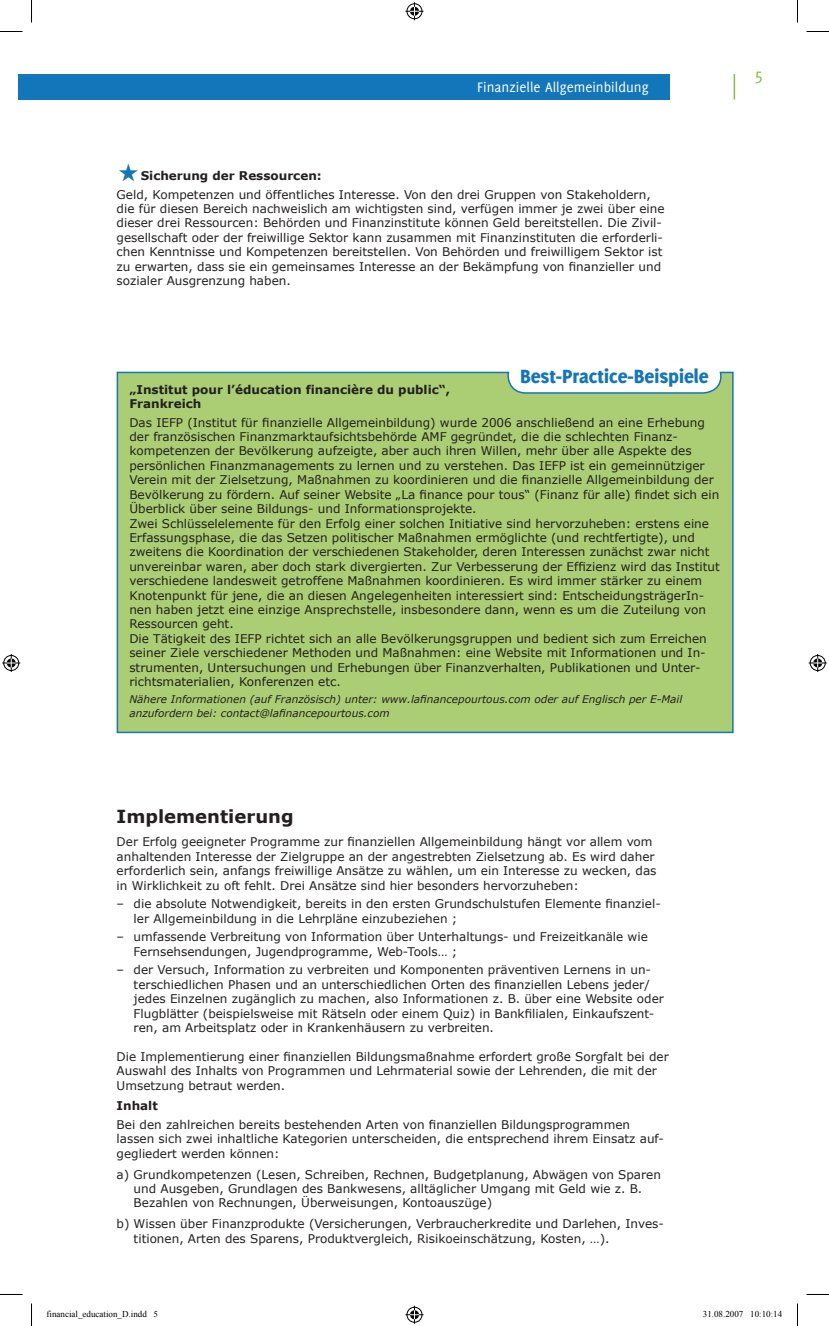
<style>
.page{position:relative;width:829px;height:1326px;background:#fff}
.page>*{position:absolute;margin:0;border:0;box-sizing:border-box;transform-origin:0 0}
.best_practice_12pt{font:800 21px "Delicious";color:#1376ba}
.Zwiti_12_pt{font:700 18px "Verdana";color:#231f20}
.t1{font:18px "Delicious Small Caps";color:#87be3f}
.t2{font:15px "Delicious";color:#fff}
.body_9pt{font:12px/14.4px "Verdana";color:#231f20}
.Zwiti_9pz_1_5mm_1mm{font:12px/14.4px "Verdana";color:#231f20}
.Zwiti_9pz_1_5mm_1mm-2{font:700 12px/14.4px "Verdana";color:#231f20}
.fussnote_7pt{font:italic 10.5px/14.4px "Verdana";color:#231f20}
.t3{font:9px "Times New Roman";color:#000}
</style>
<div class="page">
<div style="left:19px;top:74px;width:650px;height:26px;background:#1376ba"></div>
<hr style="left:733px;top:74px;width:2px;height:26px;background:#87be3f">
<div style="left:116px;top:371px;width:618px;height:363px;background:#abce74"></div>
<svg style="left:0;top:31px;width:22px;height:1px"></svg>
<svg style="left:806px;top:31px;width:22px;height:1px"></svg>
<svg style="left:0;top:1294px;width:22px;height:1px"></svg>
<svg style="left:806px;top:1294px;width:22px;height:1px"></svg>
<svg style="left:31px;top:0;width:1px;height:23px"></svg>
<svg style="left:31px;top:1303px;width:1px;height:23px"></svg>
<svg style="left:797px;top:0;width:1px;height:23px"></svg>
<svg style="left:797px;top:1303px;width:1px;height:23px"></svg>
<svg style="left:405px;top:2px;width:18px;height:18px"></svg>
<svg style="left:405px;top:1306px;width:18px;height:18px"></svg>
<svg style="left:2px;top:654px;width:18px;height:18px"></svg>
<svg style="left:808px;top:654px;width:18px;height:18px"></svg>
<p class="t2" style="left:477px;top:79px;width:173px">Finanzielle Allgemeinbildung</p>
<p class="Zwiti_9pz_1_5mm_1mm-2" style="left:141px;top:168px;width:182px">Sicherung der Ressourcen:</p>
<p class="body_9pt" style="left:117px;top:187px;width:549px">Geld, Kompetenzen und öffentliches Interesse. Von den drei Gruppen von Stakeholdern, die für diesen Bereich nachweislich am wichtigsten sind, verfügen immer je zwei über eine dieser drei Ressourcen: Behörden und Finanzinstitute können Geld bereitstellen. Die Zivil&shy;gesellschaft oder der freiwillige Sektor kann zusammen mit Finanzinstituten die erforderli&shy;chen Kenntnisse und Kompetenzen bereitstellen. Von Behörden und freiwilligem Sektor ist zu erwarten, dass sie ein gemeinsames Interesse an der Bekämpfung von finanzieller und sozialer Ausgrenzung haben.</p>
<p class="best_practice_12pt" style="left:520px;top:364px;width:190px">Best-Practice-Beispiele</p>
<p class="Zwiti_9pz_1_5mm_1mm-2" style="left:129px;top:382px;width:322px">„Institut pour l’éducation financière du public“,<br>Frankreich</p>
<p class="body_9pt" style="left:129px;top:415px;width:591px">Das IEFP (Institut für finanzielle Allgemeinbildung) wurde 2006 anschließend an eine Erhebung der französischen Finanzmarktaufsichtsbehörde AMF gegründet, die die schlechten Finanz&shy;kompetenzen der Bevölkerung aufzeigte, aber auch ihren Willen, mehr über alle Aspekte des persönlichen Finanzmanagements zu lernen und zu verstehen. Das IEFP ist ein gemeinnütziger Verein mit der Zielsetzung, Maßnahmen zu koordinieren und die finanzielle Allgemeinbildung der Bevölkerung zu fördern. Auf seiner Website „La finance pour tous“ (Finanz für alle) findet sich ein Überblick über seine Bildungs- und Informationsprojekte.</p>
<p class="body_9pt" style="left:129px;top:515px;width:592px">Zwei Schlüsselelemente für den Erfolg einer solchen Initiative sind hervorzuheben: erstens eine Erfassungsphase, die das Setzen politischer Maßnahmen ermöglichte (und rechtfertigte), und zweitens die Koordination der verschiedenen Stakeholder, deren Interessen zunächst zwar nicht unvereinbar waren, aber doch stark divergierten. Zur Verbesserung der Effizienz wird das Institut verschiedene landesweit getroffene Maßnahmen koordinieren. Es wird immer stärker zu einem Knotenpunkt für jene, die an diesen Angelegenheiten interessiert sind: EntscheidungsträgerIn&shy;nen haben jetzt eine einzige Ansprechstelle, insbesondere dann, wenn es um die Zuteilung von Ressourcen geht.</p>
<p class="body_9pt" style="left:129px;top:631px;width:578px">Die Tätigkeit des IEFP richtet sich an alle Bevölkerungsgruppen und bedient sich zum Erreichen seiner Ziele verschiedener Methoden und Maßnahmen: eine Website mit Informationen und In&shy;strumenten, Untersuchungen und Erhebungen über Finanzverhalten, Publikationen und Unter&shy;richtsmaterialien, Konferenzen etc.</p>
<p class="fussnote_7pt" style="left:129px;top:691px;width:554px">Nähere Informationen (auf Französisch) unter: www.lafinancepourtous.com oder auf Englisch per E-Mail anzufordern bei: contact@lafinancepourtous.com</p>
<p class="Zwiti_12_pt" style="left:117px;top:805px;width:178px">Implementierung</p>
<p class="body_9pt" style="left:117px;top:834px;width:541px">Der Erfolg geeigneter Programme zur finanziellen Allgemeinbildung hängt vor allem vom anhaltenden Interesse der Zielgruppe an der angestrebten Zielsetzung ab. Es wird daher erforderlich sein, anfangs freiwillige Ansätze zu wählen, um ein Interesse zu wecken, das in Wirklichkeit zu oft fehlt. Drei Ansätze sind hier besonders hervorzuheben:</p>
<p class="body_9pt" style="left:134px;top:896px;width:528px;text-indent:-17px">– die absolute Notwendigkeit, bereits in den ersten Grundschulstufen Elemente finanziel&shy;ler Allgemeinbildung in die Lehrpläne einzubeziehen ;</p>
<p class="body_9pt" style="left:134px;top:929px;width:515px;text-indent:-17px">– umfassende Verbreitung von Information über Unterhaltungs- und Freizeitkanäle wie<br>Fernsehsendungen, Jugendprogramme, Web-Tools… ;</p>
<p class="body_9pt" style="left:134px;top:962px;width:531px;text-indent:-17px">– der Versuch, Information zu verbreiten und Komponenten präventiven Lernens in un&shy;terschiedlichen Phasen und an unterschiedlichen Orten des finanziellen Lebens jeder/ jedes Einzelnen zugänglich zu machen, also Informationen z. B. über eine Website oder Flugblätter (beispielsweise mit Rätseln oder einem Quiz) in Bankfilialen, Einkaufszent&shy;ren, am Arbeitsplatz oder in Krankenhäusern zu verbreiten.</p>
<p class="body_9pt" style="left:117px;top:1049px;width:553px">Die Implementierung einer finanziellen Bildungsmaßnahme erfordert große Sorgfalt bei der<br>Auswahl des Inhalts von Programmen und Lehrmaterial sowie der Lehrenden, die mit der<br>Umsetzung betraut werden.</p>
<p class="Zwiti_9pz_1_5mm_1mm-2" style="left:117px;top:1098px;width:43px">Inhalt</p>
<p class="body_9pt" style="left:117px;top:1117px;width:548px">Bei den zahlreichen bereits bestehenden Arten von finanziellen Bildungsprogrammen lassen sich zwei inhaltliche Kategorien unterscheiden, die entsprechend ihrem Einsatz auf&shy;gegliedert werden können:</p>
<p class="body_9pt" style="left:134px;top:1166px;width:529px;text-indent:-17px">a) Grundkompetenzen (Lesen, Schreiben, Rechnen, Budgetplanung, Abwägen von Sparen und Ausgeben, Grundlagen des Bankwesens, alltäglicher Umgang mit Geld wie z. B.<br>Bezahlen von Rechnungen, Überweisungen, Kontoauszüge)</p>
<p class="Zwiti_9pz_1_5mm_1mm" style="left:134px;top:1216px;width:531px;text-indent:-17px">b) Wissen über Finanzprodukte (Versicherungen, Verbraucherkredite und Darlehen, Inves&shy;titionen, Arten des Sparens, Produktvergleich, Risikoeinschätzung, Kosten, …).</p>
<h2 class="t1" style="left:754px;top:67px;width:10px">5</h2>
<p class="t3" style="left:46px;top:1308px;width:113px">financial_education_D.indd 5</p>
<p class="t3" style="left:702px;top:1308px;width:81px">31.08.2007 10:10:14</p>
</div>
